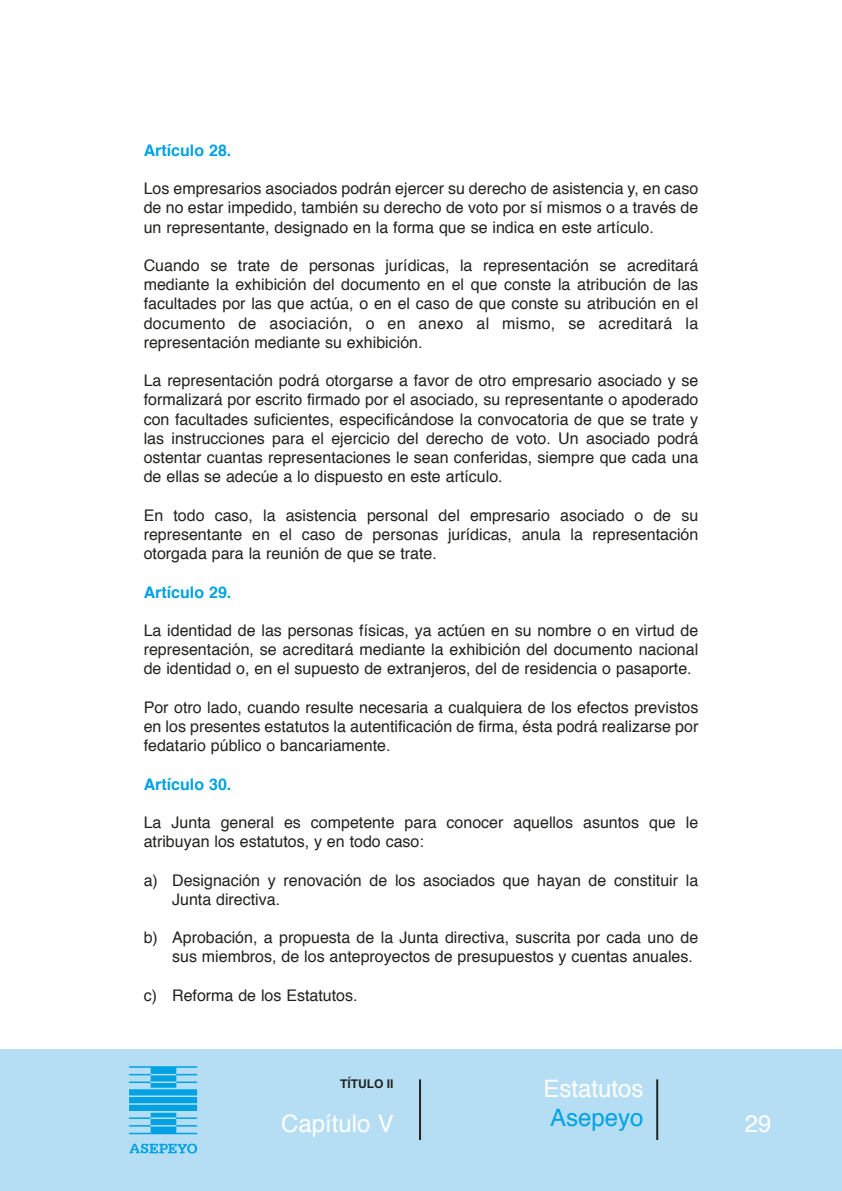
<style>
.page{position:relative;width:842px;height:1191px;background:#fff}
.page>*{position:absolute;margin:0;border:0;box-sizing:border-box;transform-origin:0 0}
.t1{font:24px "Helvetica";color:#fff}
.t2{font:24px "Helvetica";color:#00a2e3}
.t3{font:16px/19.2px "Helvetica";color:#20231e;text-align:justify}
.t4{font:700 16px "Helvetica";color:#00a2e3}
.t5{font:700 12px "Helvetica";color:#20231e}
</style>
<div class="page">
<div style="left:0;top:1049px;width:842px;height:141px;background:#b5def5"></div>
<hr style="left:419px;top:1079px;width:2px;height:61px;background:#20231e">
<hr style="left:656px;top:1079px;width:2px;height:61px;background:#20231e">
<svg style="left:129px;top:1066px;width:68px;height:68px"></svg>
<svg style="left:129px;top:1143px;width:68px;height:10px"></svg>
<p class="t4" style="left:144px;top:143px;width:89px">Artículo 28.</p>
<p class="t3" style="left:144px;top:180px;width:556px">Los empresarios asociados podrán ejercer su derecho de asistencia y, en caso de no estar impedido, también su derecho de voto por sí mismos o a través de un representante, designado en la forma que se indica en este artículo.</p>
<p class="t3" style="left:144px;top:257px;width:556px">Cuando se trate de personas jurídicas, la representación se acreditará mediante la exhibición del documento en el que conste la atribución de las facultades por las que actúa, o en el caso de que conste su atribución en el documento de asociación, o en anexo al mismo, se acreditará la representación mediante su exhibición.</p>
<p class="t3" style="left:144px;top:372px;width:556px">La representación podrá otorgarse a favor de otro empresario asociado y se formalizará por escrito firmado por el asociado, su representante o apoderado con facultades suficientes, especificándose la convocatoria de que se trate y las instrucciones para el ejercicio del derecho de voto. Un asociado podrá ostentar cuantas representaciones le sean conferidas, siempre que cada una de ellas se adecúe a lo dispuesto en este artículo.</p>
<p class="t3" style="left:144px;top:507px;width:556px">En todo caso, la asistencia personal del empresario asociado o de su representante en el caso de personas jurídicas, anula la representación otorgada para la reunión de que se trate.</p>
<p class="t4" style="left:144px;top:585px;width:89px">Artículo 29.</p>
<p class="t3" style="left:144px;top:622px;width:556px">La identidad de las personas físicas, ya actúen en su nombre o en virtud de representación, se acreditará mediante la exhibición del documento nacional de identidad o, en el supuesto de extranjeros, del de residencia o pasaporte.</p>
<p class="t3" style="left:144px;top:699px;width:556px">Por otro lado, cuando resulte necesaria a cualquiera de los efectos previstos en los presentes estatutos la autentificación de firma, ésta podrá realizarse por fedatario público o bancariamente.</p>
<p class="t4" style="left:144px;top:777px;width:89px">Artículo 30.</p>
<p class="t3" style="left:144px;top:814px;width:556px">La Junta general es competente para conocer aquellos asuntos que le atribuyan los estatutos, y en todo caso:</p>
<p class="t3" style="left:172px;top:871px;width:528px;text-indent:-28px">a) Designación y renovación de los asociados que hayan de constituir la<br>Junta directiva.</p>
<p class="t3" style="left:172px;top:929px;width:528px;text-indent:-28px">b) Aprobación, a propuesta de la Junta directiva, suscrita por cada uno de sus miembros, de los anteproyectos de presupuestos y cuentas anuales.</p>
<p class="t3" style="left:144px;top:987px;width:215px">c) Reforma de los Estatutos.</p>
<p class="t5" style="left:340px;top:1079px;width:55px">TÍTULO II</p>
<h1 class="t1" style="left:543px;top:1079px;width:102px">Estatutos</h1>
<h1 class="t2" style="left:550px;top:1107px;width:95px">Asepeyo</h1>
<h1 class="t1" style="left:281px;top:1114px;width:114px">Capítulo V</h1>
<h1 class="t1" style="left:745px;top:1114px;width:28px">29</h1>
</div>
